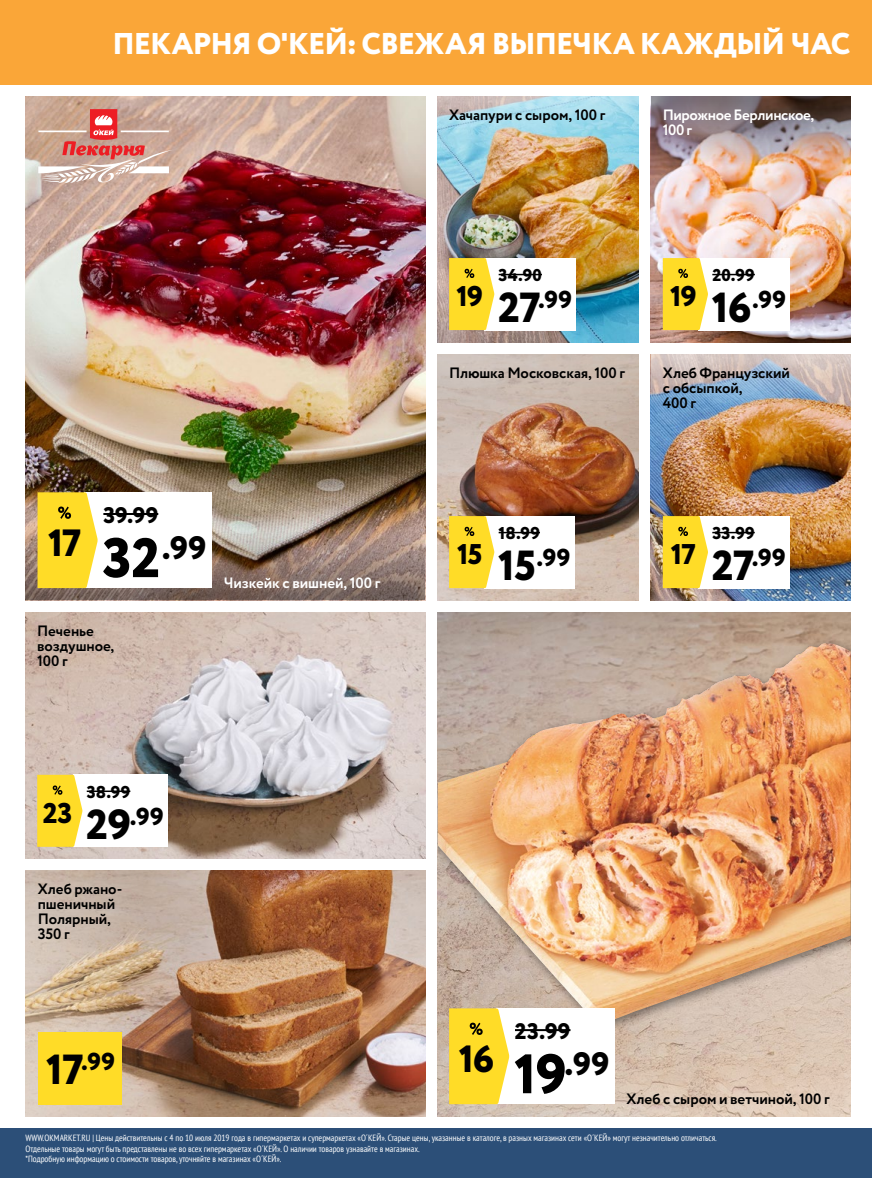
<style>
.page{position:relative;width:872px;height:1178px;background:#fff}
.page>*{position:absolute;margin:0;border:0;box-sizing:border-box;transform-origin:0 0}
.t1{font:800 37.95px "Circe";color:#000}
.t2{font:800 32.4px "Circe";color:#000}
.t3{font:800 30px "Circe";letter-spacing:-.025em;color:#fff}
.t4{font:800 28.5px "Circe";letter-spacing:-.02em;color:#000}
.t5{font:800 24.45px "Circe";letter-spacing:.01em;color:#000}
.t6{font:800 22.5px "Circe";letter-spacing:.01em;color:#000}
.t7{font:800 17.1px "Circe";letter-spacing:.01em;color:#000}
.t8{font:700 15px/15px "Circe";letter-spacing:-.005em;color:#000}
.t9{font:700 15px/15px "Circe";letter-spacing:-.025em;color:#fff}
.t10{font:700 15px "Circe";letter-spacing:-.005em;color:#fff}
.t11{font:condensed 9px/10.5px "PT Sans";color:#fff}
.s1{font-size:55.5px}
.s2{font-size:42px}
</style>
<div class="page">
<img style="left:651px;top:414px;width:199px;height:186px">
<img style="left:168px;top:870px;width:257px;height:246px">
<img style="left:437px;top:612px;width:413px;height:408px">
<img style="left:437px;top:436px;width:202px;height:164px">
<img style="left:437px;top:144px;width:202px;height:198px">
<img style="left:25px;top:612px;width:400px;height:247px">
<img style="left:651px;top:178px;width:199px;height:164px">
<img style="left:26px;top:96px;width:399px;height:420px">
<div style="left:438px;top:632px;width:412px;height:403px;background:#000;opacity:.45"></div>
<img style="left:438px;top:643px;width:412px;height:377px">
<svg style="left:437px;top:354px;width:202px;height:82px;background:#c6ae9f"></svg>
<svg style="left:26px;top:516px;width:399px;height:84px;background:#8f7a70"></svg>
<svg style="left:437px;top:96px;width:202px;height:48px;background:#afd2da"></svg>
<svg style="left:26px;top:870px;width:142px;height:246px;background:#c4ac98"></svg>
<img style="left:651px;top:96px;width:199px;height:82px">
<svg style="left:437px;top:1020px;width:413px;height:96px;background:#d8c3b1"></svg>
<img style="left:651px;top:354px;width:199px;height:60px">
<div style="left:0;top:1128px;width:872px;height:50px;background:#2c4f78"></div>
<div style="left:85px;top:492px;width:127px;height:96px;background:#fff"></div>
<hr style="left:103px;top:513px;width:55px;height:2px;background:#000">
<svg style="left:38px;top:492px;width:60px;height:96px;background:#fbdc3b"></svg>
<div style="left:496px;top:1008px;width:118px;height:96px;background:#fff"></div>
<hr style="left:515px;top:1029px;width:55px;height:2px;background:#000">
<svg style="left:449px;top:1008px;width:60px;height:96px;background:#fbdb3a"></svg>
<div style="left:698px;top:516px;width:91px;height:72px;background:#fff"></div>
<hr style="left:712px;top:532px;width:42px;height:1px;background:#000">
<svg style="left:663px;top:516px;width:45px;height:72px;background:#fbdc3a"></svg>
<div style="left:484px;top:258px;width:92px;height:72px;background:#fff"></div>
<hr style="left:498px;top:274px;width:44px;height:1px;background:#000">
<svg style="left:449px;top:258px;width:45px;height:72px;background:#fbdb39"></svg>
<div style="left:484px;top:516px;width:90px;height:72px;background:#fff"></div>
<hr style="left:498px;top:532px;width:42px;height:1px;background:#000">
<svg style="left:449px;top:516px;width:45px;height:72px;background:#fbdb39"></svg>
<div style="left:698px;top:258px;width:91px;height:72px;background:#fff"></div>
<hr style="left:712px;top:274px;width:43px;height:1px;background:#000">
<svg style="left:663px;top:258px;width:45px;height:72px;background:#fbdc3a"></svg>
<div style="left:73px;top:775px;width:94px;height:72px;background:#fff"></div>
<hr style="left:87px;top:790px;width:43px;height:2px;background:#000">
<svg style="left:37px;top:775px;width:45px;height:72px;background:#fbdb39"></svg>
<div style="left:38px;top:1032px;width:84px;height:72px;background:#ffdc27"></div>
<div style="left:0;top:0;width:872px;height:84px;background:#faa638"></div>
<svg style="left:38px;top:109px;width:135px;height:77px;background:#d2a195"></svg>
<h3 class="t3" style="left:112px;top:23px;width:739px">ПЕКАРНЯ О'КЕЙ: СВЕЖАЯ ВЫПЕЧКА КАЖДЫЙ ЧАС</h3>
<h1 class="t1" style="left:48px;top:517px;width:35px">17</h1>
<h3 class="t6" style="left:103px;top:500px;width:56px">39.99</h3>
<h2 class="t2" style="left:103px;top:525px;width:105px"><span class="s1">32</span>.99</h2>
<h3 class="t8" style="left:37px;top:624px;width:79px">Печенье воздушное,<br>100 г</h3>
<h3 class="t10" style="left:224px;top:573px;width:158px">Чизкейк с вишней, 100 г</h3>
<h3 class="t4" style="left:43px;top:793px;width:31px">23</h3>
<h3 class="t7" style="left:87px;top:780px;width:45px">38.99</h3>
<h3 class="t5" style="left:86px;top:800px;width:79px"><span class="s2">29</span>.99</h3>
<h3 class="t8" style="left:38px;top:882px;width:86px">Хлеб ржано&shy;пшеничный<br>Полярный,<br>350 г</h3>
<h3 class="t5" style="left:46px;top:1045px;width:70px"><span class="s2">17</span>.99</h3>
<h3 class="t8" style="left:449px;top:108px;width:158px">Хачапури с сыром, 100 г</h3>
<h3 class="t9" style="left:663px;top:108px;width:153px">Пирожное Берлинское,<br>100 г</h3>
<h3 class="t7" style="left:498px;top:264px;width:45px">34.90</h3>
<h3 class="t7" style="left:712px;top:264px;width:44px">20.99</h3>
<h3 class="t4" style="left:456px;top:277px;width:28px">19</h3>
<h3 class="t5" style="left:498px;top:283px;width:76px"><span class="s2">27</span>.99</h3>
<h3 class="t4" style="left:670px;top:277px;width:28px">19</h3>
<h3 class="t5" style="left:711px;top:283px;width:76px"><span class="s2">16</span>.99</h3>
<h3 class="t8" style="left:449px;top:366px;width:177px">Плюшка Московская, 100 г</h3>
<h3 class="t8" style="left:663px;top:366px;width:129px">Хлеб Французский с обсыпкой,<br>400 г</h3>
<h3 class="t4" style="left:457px;top:535px;width:27px">15</h3>
<h3 class="t7" style="left:498px;top:522px;width:43px">18.99</h3>
<h3 class="t5" style="left:498px;top:541px;width:74px"><span class="s2">15</span>.99</h3>
<h3 class="t4" style="left:671px;top:535px;width:27px">17</h3>
<h3 class="t7" style="left:712px;top:522px;width:44px">33.99</h3>
<h3 class="t5" style="left:711px;top:541px;width:76px"><span class="s2">27</span>.99</h3>
<h3 class="t6" style="left:515px;top:1016px;width:57px">23.99</h3>
<h1 class="t1" style="left:459px;top:1033px;width:37px">16</h1>
<h2 class="t2" style="left:514px;top:1042px;width:97px"><span class="s1">19</span>.99</h2>
<h3 class="t8" style="left:626px;top:1092px;width:205px">Хлеб с сыром и ветчиной, 100 г</h3>
<p class="t11" style="left:26px;top:1132px;width:693px">WWW.OKMARKET.RU | Цены действительны с 4 по 10 июля 2019 года в гипермаркетах и супермаркетах «О´КЕЙ». Старые цены, указанные в каталоге, в разных магазинах сети «О´КЕЙ» могут незначительно отличаться.<br>Отдельные товары могут быть представлены не во всех гипермаркетах «О´КЕЙ». О наличии товаров узнавайте в магазинах.<br>*Подробную информацию о стоимости товаров, уточняйте в магазинах «О´КЕЙ».</p>
</div>
